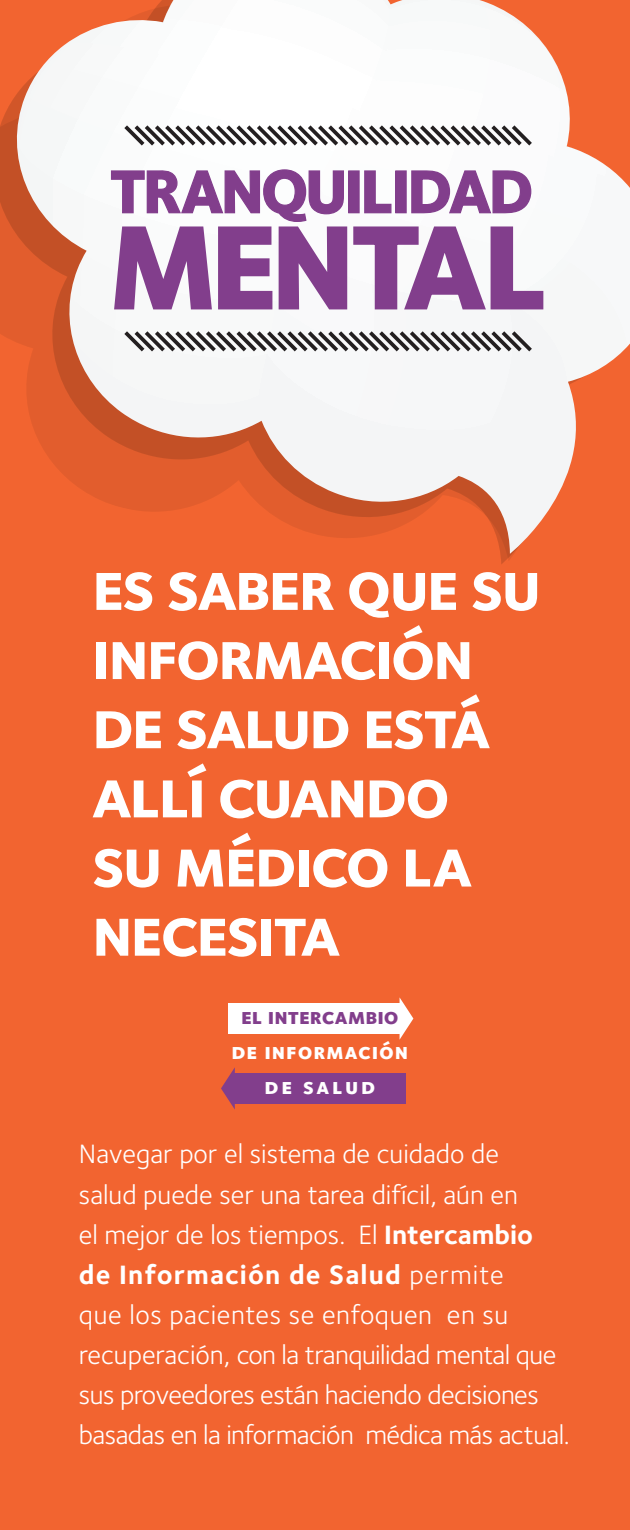
<style>
.page{position:relative;width:630px;height:1530px;background:#f26430}
.page>*{position:absolute;margin:0;border:0;box-sizing:border-box;transform-origin:0 0}
.t1{font:800 120.5px "Foundry Sterling";letter-spacing:-.04em;color:#823e8c}
.t2{font:700 70px/69.2px "Foundry Sterling";letter-spacing:-.04em;color:#fff}
.t3{font:800 62.5px "Foundry Sterling";letter-spacing:-.04em;color:#823e8c}
.t4{font:27.5px/40px "Foundry Sterling";letter-spacing:-.005em;color:#fff}
.t5{font:800 22.5px/34.8px "Foundry Sterling";letter-spacing:.04em;color:#fff;text-align:center}
.t6{font:800 22.5px "Foundry Sterling";color:#823e8c}
.s1{font-weight:700}
</style>
<div class="page">
<svg style="left:2px;top:0;width:628px;height:554px"></svg>
<div style="left:229px;top:1003px;width:173px;height:31px;background:#fff"></div>
<svg style="left:400px;top:998px;width:13px;height:41px"></svg>
<div style="left:232px;top:1073px;width:174px;height:31px;background:#823e8c"></div>
<svg style="left:221px;top:1067px;width:14px;height:43px"></svg>
<svg style="left:120px;top:327px;width:416px;height:28px;background:#b4b4b4"></svg>
<svg style="left:120px;top:121px;width:416px;height:29px;background:#bbbaba"></svg>
<svg style="left:110px;top:169px;width:435px;height:142px;background:#ece5ee"></svg>
<h3 class="t3" style="left:110px;top:153px;width:425px">TRANQUILIDAD</h3>
<h1 class="t1" style="left:110px;top:193px;width:440px">MENTAL</h1>
<h2 class="t2" style="left:92px;top:555px;width:451px">es saber que su información de salud está allí cuando<br>su médico la necesita</h2>
<p class="t6" style="left:241px;top:1003px;width:159px">el intercambio</p>
<p class="t5" style="left:231px;top:1035px;width:178px">de información de salud</p>
<p class="t4" style="left:79px;top:1135px;width:492px">Navegar por el sistema de cuidado de<br>salud puede ser una tarea difícil, aún en<br>el mejor de los tiempos. El <span class="s1">Intercambio de Información de Salud</span> permite<br>que los pacientes se enfoquen en su recuperación, con la tranquilidad mental que sus proveedores están haciendo decisiones basadas en la información médica más actual.</p>
</div>
